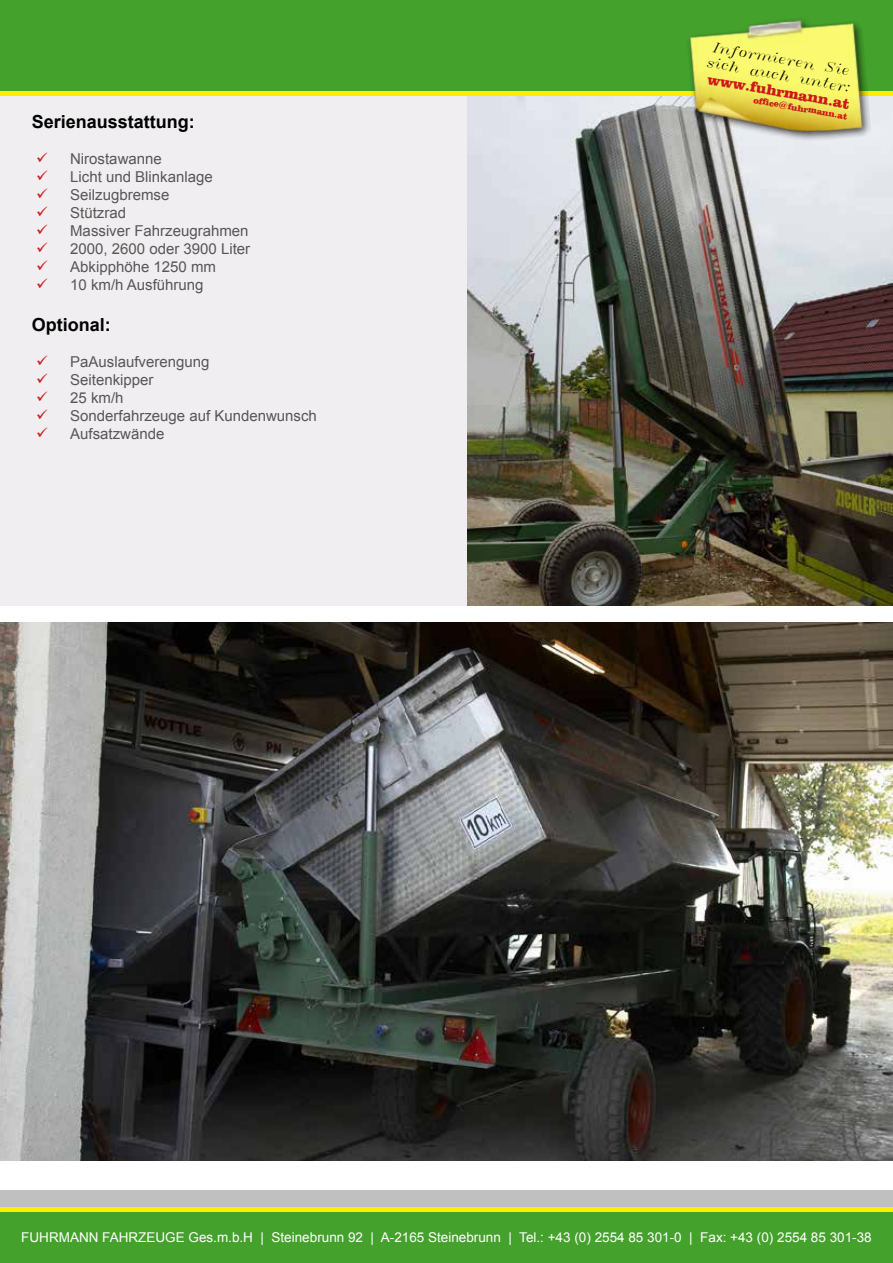
<style>
.page{position:relative;width:893px;height:1263px;background:#fff}
.page>*{position:absolute;margin:0;border:0;box-sizing:border-box;transform-origin:0 0}
.t1{font:700 18px "Arial";color:#000}
.t2{font:15px/18px "Arial";color:#575756}
.t3{font:900 15px "Clarendon BT";color:#cd171a}
.t4{font:13.5px "Arial";color:#fff}
.t5{font:13.5px/16.2px "Italic T";color:#000}
.t6{font:900 9px "Clarendon BT";color:#cd171a}
</style>
<div class="page">
<div style="left:0;top:96px;width:469px;height:510px;background:#f0eef0"></div>
<img style="left:468px;top:96px;width:425px;height:510px">
<img style="left:0;top:623px;width:893px;height:538px">
<div style="left:0;top:1191px;width:893px;height:72px;background:#c0c0c0"></div>
<div style="left:0;top:0;width:893px;height:96px;background:#44a12b"></div>
<div style="left:0;top:91px;width:893px;height:5px;background:#ffed00"></div>
<div style="left:0;top:1212px;width:893px;height:51px;background:#44a12b"></div>
<img style="left:683px;top:19px;width:189px;height:133px">
<hr style="left:0;top:1208px;width:893px;height:4px;background:#ffed00">
<p class="t1" style="left:32px;top:110px;width:165px">Serienausstattung:</p>
<p class="t2" style="left:70px;top:150px;width:182px">Nirostawanne<br>Licht und Blinkanlage<br>Seilzugbremse<br>Stützrad<br>Massiver Fahrzeugrahmen<br>2000, 2600 oder 3900 Liter<br>Abkipphöhe 1250 mm<br>10 km/h Ausführung</p>
<p class="t1" style="left:32px;top:313px;width:81px">Optional:</p>
<p class="t2" style="left:70px;top:353px;width:248px">PaAuslaufverengung<br>Seitenkipper<br>25 km/h<br>Sonderfahrzeuge auf Kundenwunsch<br>Aufsatzwände</p>
<p class="t5" style="left:711px;top:38px;width:148px;rotate:10deg">Informieren Sie sich auch unter:</p>
<p class="t3" style="left:709px;top:69px;width:145px;rotate:10deg">www.fuhrmann.at</p>
<p class="t6" style="left:754px;top:94px;width:97px;rotate:10deg">office@fuhrmann.at</p>
<p class="t4" style="left:21px;top:1228px;width:852px">FUHRMANN FAHRZEUGE Ges.m.b.H | Steinebrunn 92 | A-2165 Steinebrunn | Tel.: +43 (0) 2554 85 301-0 | Fax: +43 (0) 2554 85 301-38</p>
</div>
